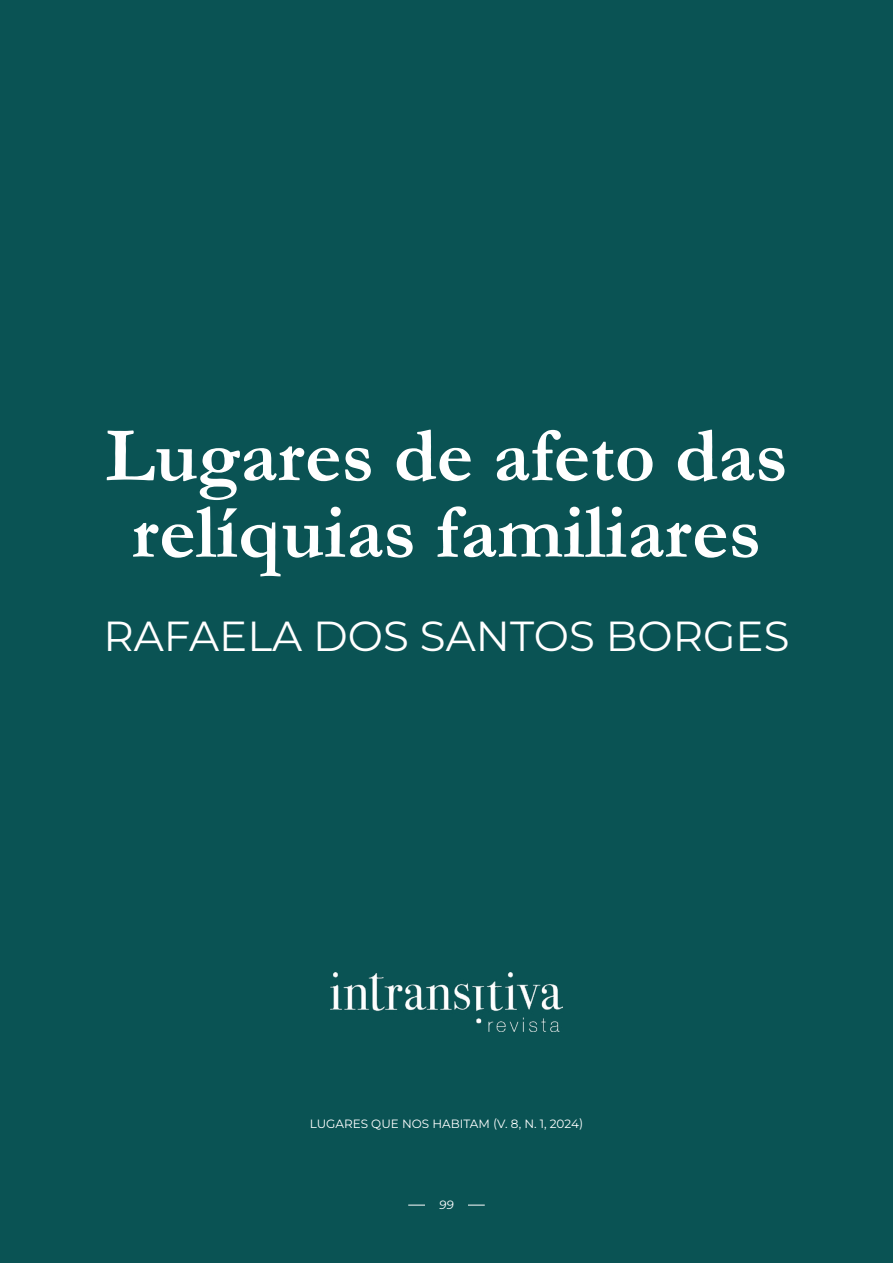
<style>
.page{position:relative;width:893px;height:1263px;background:#0a5354}
.page>*{position:absolute;margin:0;border:0;box-sizing:border-box;transform-origin:0 0}
.t1{font:700 78px/76.5px "Garamond";color:#fff;text-align:center}
.t2{font:42px "Montserrat";color:#fff}
.t3{font:12px "Montserrat";color:#fff}
.t4{font:italic 12px "Montserrat";color:#fff}
</style>
<div class="page">
<img style="left:330px;top:972px;width:233px;height:59px">
<hr style="left:408px;top:1205px;width:77px;height:1px;background:#fff">
<div style="left:425px;top:1197px;width:43px;height:12px;background:#0a5354"></div>
<p class="t1" style="left:105px;top:418px;width:684px">Lugares de afeto das relíquias familiares</p>
<p class="t2" style="left:103px;top:608px;width:688px">RAFAELA DOS SANTOS BORGES</p>
<p class="t3" style="left:310px;top:1115px;width:275px">LUGARES QUE NOS HABITAM (V. 8, N. 1, 2024)</p>
<p class="t4" style="left:439px;top:1196px;width:16px">99</p>
</div>
